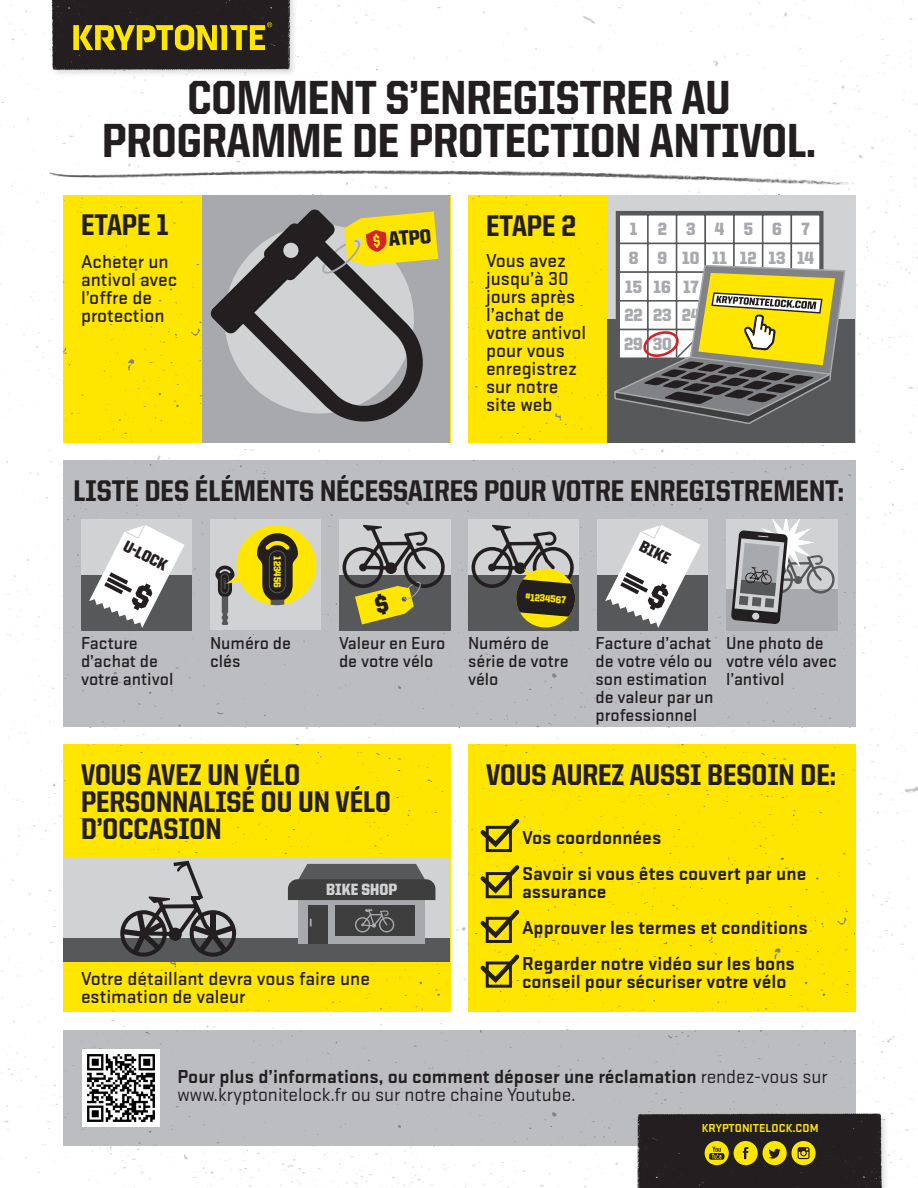
<style>
.page{position:relative;width:918px;height:1188px;background:#fff}
.page>*{position:absolute;margin:0;border:0;box-sizing:border-box;transform-origin:0 0}
.t1{font:800 48px/43.5px "United Sans Semi Cond";color:#231f20;text-align:center}
.t2{font:800 30px/27px "United Sans Semi Cond";color:#231f20}
.t3{font:900 20.7px "United Sans Semi Cond";color:#231f20}
.t4{font:500 19.5px/18px "Stratum 1";color:#231f20}
.t5{font:700 19.5px/36px "Stratum 1";color:#231f20}
.t6{font:19.5px/18px "Stratum 1";color:#231f20}
.t7{font:500 18px/18px "Stratum 1";color:#231f20}
.t8{font:900 17.85px/28.7px "United Sans Semi Cond";letter-spacing:.695em;color:#a8a9ad}
.t9{font:900 17.85px "United Sans Semi Cond";letter-spacing:.66em;color:#a8a9ad}
.t10{font:900 16.35px "United Sans Semi Cond";color:#231f20}
.t11{font:900 16.35px "United Sans Semi Cond";color:#d1d2d4}
.t12{font:700 12px "Stratum 1";color:#ffe601}
.t13{font:900 10.2px "United Sans Semi Cond";color:#ffe601}
.t14{font:900 3.3px "United Sans Semi Cond";color:#57585a}
.s1{font-weight:700}
</style>
<div class="page">
<img style="left:0;top:0;width:918px;height:1188px">
<div style="left:63px;top:1030px;width:792px;height:116px;background:#bcbdc0"></div>
<img style="left:38px;top:0;width:270px;height:87px">
<svg style="left:73px;top:22px;width:199px;height:28px;background:#897b11"></svg>
<img style="left:620px;top:1096px;width:277px;height:92px">
<div style="left:763px;top:1141px;width:24px;height:24px;background:#ffe601;border-radius:50%"></div>
<svg style="left:769px;top:1149px;width:12px;height:10px"></svg>
<svg style="left:791px;top:1141px;width:25px;height:24px"></svg>
<svg style="left:798px;top:1147px;width:12px;height:12px"></svg>
<div style="left:734px;top:1141px;width:24px;height:24px;background:#ffe601;border-radius:50%"></div>
<svg style="left:743px;top:1147px;width:6px;height:12px"></svg>
<div style="left:705px;top:1141px;width:24px;height:24px;background:#ffe601;border-radius:50%"></div>
<svg style="left:709px;top:1146px;width:15px;height:14px"></svg>
<div style="left:63px;top:195px;width:139px;height:248px;background:#ffe601"></div>
<div style="left:468px;top:195px;width:139px;height:248px;background:#ffe601"></div>
<div style="left:63px;top:745px;width:387px;height:267px;background:#ffe601"></div>
<div style="left:468px;top:745px;width:387px;height:267px;background:#ffe601"></div>
<img style="left:2px;top:164px;width:860px;height:29px">
<div style="left:63px;top:461px;width:792px;height:266px;background:#bcbdc0"></div>
<div style="left:202px;top:195px;width:248px;height:248px;background:#a8a9ad"></div>
<svg style="left:210px;top:209px;width:213px;height:213px"></svg>
<svg style="left:321px;top:212px;width:117px;height:63px"></svg>
<div style="left:607px;top:195px;width:248px;height:248px;background:#d1d2d4"></div>
<div style="left:607px;top:319px;width:248px;height:124px;background:#57585a"></div>
<svg style="left:614px;top:211px;width:232px;height:214px"></svg>
<div style="left:81px;top:519px;width:111px;height:111px;background:#d1d2d4"></div>
<div style="left:81px;top:575px;width:111px;height:55px;background:#57585a"></div>
<svg style="left:89px;top:525px;width:95px;height:103px"></svg>
<div style="left:210px;top:519px;width:111px;height:111px;background:#d1d2d4"></div>
<svg style="left:215px;top:525px;width:101px;height:100px"></svg>
<div style="left:339px;top:519px;width:111px;height:111px;background:#d1d2d4"></div>
<div style="left:339px;top:575px;width:111px;height:55px;background:#57585a"></div>
<div style="left:468px;top:519px;width:111px;height:111px;background:#d1d2d4"></div>
<div style="left:468px;top:575px;width:111px;height:55px;background:#57585a"></div>
<svg style="left:471px;top:525px;width:104px;height:103px"></svg>
<div style="left:597px;top:519px;width:111px;height:111px;background:#d1d2d4"></div>
<div style="left:597px;top:575px;width:111px;height:55px;background:#57585a"></div>
<svg style="left:605px;top:525px;width:95px;height:103px"></svg>
<div style="left:726px;top:519px;width:111px;height:111px;background:#d1d2d4"></div>
<div style="left:726px;top:589px;width:111px;height:41px;background:#a8a9ad"></div>
<svg style="left:731px;top:519px;width:104px;height:105px"></svg>
<div style="left:63px;top:857px;width:387px;height:104px;background:#d1d2d4"></div>
<div style="left:63px;top:938px;width:387px;height:23px;background:#57585a"></div>
<svg style="left:120px;top:861px;width:117px;height:96px"></svg>
<div style="left:298px;top:884px;width:127px;height:60px;background:#a8a9ad"></div>
<div style="left:308px;top:906px;width:20px;height:38px;background:#3e3e3f"></div>
<div style="left:335px;top:906px;width:79px;height:30px;background:#3e3e3f"></div>
<svg style="left:310px;top:919px;width:2px;height:8px"></svg>
<svg style="left:288px;top:864px;width:147px;height:36px;background:#535455"></svg>
<svg style="left:355px;top:909px;width:39px;height:24px"></svg>
<div style="left:486px;top:826px;width:26px;height:26px;border:3px solid #231f20"></div>
<svg style="left:476px;top:815px;width:47px;height:36px;background:#c4b009"></svg>
<div style="left:486px;top:872px;width:26px;height:26px;border:3px solid #231f20"></div>
<svg style="left:476px;top:861px;width:47px;height:36px;background:#c4b109"></svg>
<div style="left:486px;top:917px;width:26px;height:26px;border:3px solid #231f20"></div>
<svg style="left:476px;top:906px;width:47px;height:35px;background:#c5b209"></svg>
<div style="left:486px;top:961px;width:26px;height:27px;border:3px solid #231f20"></div>
<svg style="left:476px;top:950px;width:47px;height:36px;background:#c6b209"></svg>
<img style="left:82px;top:1049px;width:77px;height:77px">
<svg style="left:342px;top:525px;width:103px;height:99px"></svg>
<h1 class="t1" style="left:102px;top:73px;width:715px">COMMENT S’ENREGISTRER AU<br>PROGRAMME DE PROTECTION ANTIVOL.</h1>
<h2 class="t2" style="left:81px;top:209px;width:89px">ETAPE 1</h2>
<h2 class="t2" style="left:486px;top:210px;width:91px">ETAPE 2</h2>
<p class="t4" style="left:81px;top:254px;width:98px">Acheter un antivol avec l’offre de protection</p>
<p class="t4" style="left:486px;top:253px;width:102px">Vous avez jusqu’à 30 jours après l’achat de votre antivol pour vous enregistrez sur notre site web</p>
<p class="t3" style="left:388px;top:230px;width:44px;rotate:-5deg">ATPO</p>
<p class="t8" style="left:629px;top:215px;width:187px">1234567<br>8 9 1011121314</p>
<p class="t9" style="left:624px;top:336px;width:49px">29 30</p>
<h2 class="t2" style="left:74px;top:476px;width:772px">LISTE DES ÉLÉMENTS NÉCESSAIRES POUR VOTRE ENREGISTREMENT:</h2>
<p class="t10" style="left:128px;top:539px;width:48px;rotate:27deg">U-LOCK</p>
<p class="t14" style="left:226px;top:578px;width:12px;rotate:90deg">123456</p>
<p class="t13" style="left:282px;top:556px;width:33px;rotate:90deg">123456</p>
<p class="t13" style="left:526px;top:592px;width:42px;rotate:5deg">#1234567</p>
<p class="t10" style="left:644px;top:539px;width:34px;rotate:27deg">BIKE</p>
<p class="t7" style="left:81px;top:636px;width:94px">Facture d’achat de votre antivol</p>
<p class="t7" style="left:210px;top:636px;width:83px">Numéro de clés</p>
<p class="t7" style="left:339px;top:636px;width:108px">Valeur en Euro de votre vélo</p>
<p class="t7" style="left:468px;top:636px;width:102px">Numéro de série de votre vélo</p>
<p class="t7" style="left:596px;top:636px;width:119px">Facture d’achat de votre vélo ou son estimation de valeur par un professionnel</p>
<p class="t7" style="left:726px;top:636px;width:112px">Une photo de votre vélo avec l’antivol</p>
<h2 class="t2" style="left:81px;top:760px;width:312px">VOUS AVEZ UN VÉLO<br>PERSONNALISÉ OU UN VÉLO<br>D’OCCASION</h2>
<h2 class="t2" style="left:486px;top:760px;width:352px">VOUS AUREZ AUSSI BESOIN DE:</h2>
<p class="t5" style="left:522px;top:819px;width:286px">Vos coordonnées<br>Savoir si vous êtes couvert par une</p>
<p class="t5" style="left:522px;top:873px;width:287px">assurance<br>Approuver les termes et conditions<br>Regarder notre vidéo sur les bons</p>
<p class="t11" style="left:326px;top:883px;width:72px">BIKE SHOP</p>
<p class="t4" style="left:81px;top:971px;width:290px">Votre détaillant devra vous faire une</p>
<p class="t5" style="left:522px;top:963px;width:266px">conseil pour sécuriser votre vélo</p>
<p class="t4" style="left:81px;top:989px;width:166px">estimation de valeur</p>
<p class="t6" style="left:177px;top:1067px;width:652px"><span class="s1">Pour plus d’informations, ou comment déposer une réclamation</span> rendez-vous sur www.kryptonitelock.fr ou sur notre chaine Youtube.</p>
<p class="t12" style="left:702px;top:1121px;width:118px">KRYPTONITELOCK.COM</p>
</div>
